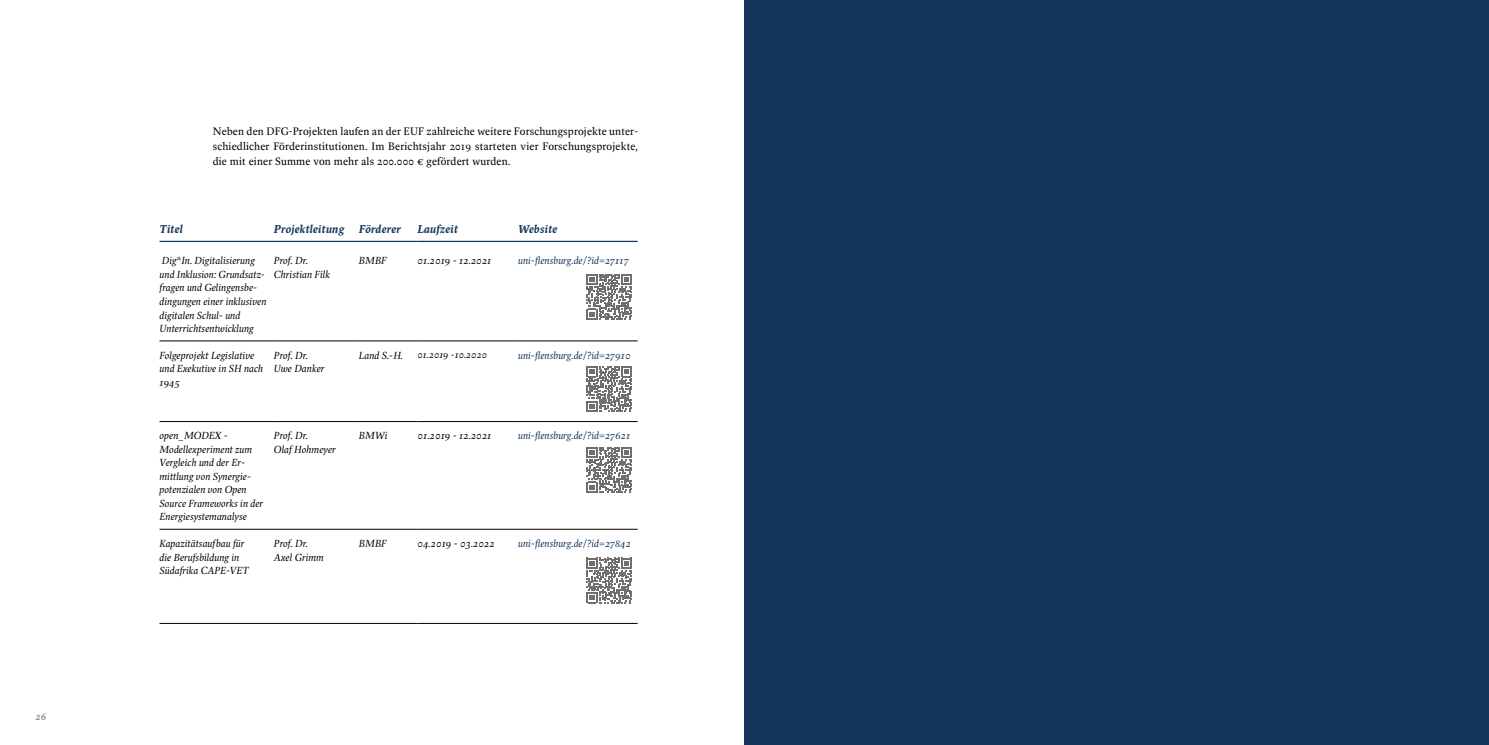
<style>
.page{position:relative;width:1489px;height:745px;background:#fff}
.page>*{position:absolute;margin:0;border:0;box-sizing:border-box;transform-origin:0 0}
.t1{font:italic 500 12.5px "Spinoza Pro";letter-spacing:.01em;color:#16355b}
.t2{font:11.88px/15px "Spinoza Pro";letter-spacing:.01em;color:#000;text-align:justify}
.t3{font:italic 11.25px/13.5px "Spinoza Pro";color:#000}
.t4{font:italic 11.25px "Spinoza Pro";color:#16355b}
.t5{font:italic 500 11.25px "Spinoza Pro";color:#909090}
.t6{font:italic 10.62px "Spinoza Pro";color:#000}
</style>
<div class="page">
<div style="left:744px;top:0;width:744px;height:744px;background:#16355b"></div>
<hr style="left:159px;top:340px;width:115px;height:1px;background:#000">
<hr style="left:274px;top:340px;width:85px;height:1px;background:#000">
<hr style="left:359px;top:340px;width:58px;height:1px;background:#000">
<hr style="left:417px;top:340px;width:101px;height:1px;background:#000">
<hr style="left:518px;top:340px;width:119px;height:1px;background:#000">
<hr style="left:159px;top:421px;width:115px;height:1px;background:#000">
<hr style="left:274px;top:421px;width:85px;height:1px;background:#000">
<hr style="left:359px;top:421px;width:58px;height:1px;background:#000">
<hr style="left:417px;top:421px;width:101px;height:1px;background:#000">
<hr style="left:518px;top:421px;width:119px;height:1px;background:#000">
<hr style="left:159px;top:528px;width:115px;height:1px;background:#000">
<hr style="left:274px;top:528px;width:85px;height:1px;background:#000">
<hr style="left:359px;top:528px;width:58px;height:1px;background:#000">
<hr style="left:417px;top:528px;width:101px;height:1px;background:#000">
<hr style="left:518px;top:528px;width:119px;height:1px;background:#000">
<hr style="left:159px;top:622px;width:115px;height:1px;background:#000">
<hr style="left:274px;top:622px;width:85px;height:1px;background:#000">
<hr style="left:359px;top:622px;width:58px;height:1px;background:#000">
<hr style="left:417px;top:622px;width:101px;height:1px;background:#000">
<hr style="left:518px;top:622px;width:119px;height:1px;background:#000">
<hr style="left:159px;top:240px;width:115px;height:2px;background:#16355b">
<hr style="left:274px;top:240px;width:85px;height:2px;background:#16355b">
<hr style="left:359px;top:240px;width:58px;height:2px;background:#16355b">
<hr style="left:417px;top:240px;width:101px;height:2px;background:#16355b">
<hr style="left:518px;top:240px;width:119px;height:2px;background:#16355b">
<svg style="left:586px;top:274px;width:46px;height:45px"></svg>
<svg style="left:586px;top:366px;width:46px;height:45px"></svg>
<svg style="left:586px;top:447px;width:46px;height:45px"></svg>
<svg style="left:586px;top:557px;width:46px;height:46px"></svg>
<p class="t5" style="left:35px;top:709px;width:13px">26</p>
<p class="t2" style="left:213px;top:124px;width:427px">Neben den DFG-Projekten laufen an der EUF zahlreiche weitere Forschungsprojekte unter&shy;schiedlicher Förderinstitutionen. Im Berichtsjahr 2019 starteten vier Forschungsprojekte, die mit einer Summe von mehr als 200.000 € gefördert wurden.</p>
<p class="t1" style="left:159px;top:221px;width:25px">Titel</p>
<p class="t1" style="left:274px;top:221px;width:129px">Projektleitung Förderer</p>
<p class="t1" style="left:417px;top:221px;width:42px">Laufzeit</p>
<p class="t1" style="left:518px;top:221px;width:41px">Website</p>
<p class="t3" style="left:159px;top:254px;width:108px">Dig*In. Digitalisierung und Inklusion: Grundsatz&shy;fragen und Gelingensbe&shy;dingungen einer inklusiven digitalen Schul- und<br>Unterrichtsentwicklung</p>
<p class="t3" style="left:274px;top:254px;width:58px">Prof. Dr.<br>Christian Filk</p>
<p class="t3" style="left:359px;top:254px;width:30px">BMBF</p>
<p class="t3" style="left:417px;top:254px;width:76px">01.2019 - 12.2021</p>
<p class="t4" style="left:518px;top:254px;width:113px">uni-flensburg.de/?id=27117</p>
<p class="t3" style="left:159px;top:348px;width:105px">Folgeprojekt Legislative und Exekutive in SH nach<br>1945</p>
<p class="t3" style="left:274px;top:348px;width:52px">Prof. Dr.<br>Uwe Danker</p>
<p class="t3" style="left:359px;top:348px;width:46px">Land S.-H.</p>
<p class="t6" style="left:417px;top:349px;width:71px">01.2019 -10.2020</p>
<p class="t4" style="left:518px;top:349px;width:114px">uni-flensburg.de/?id=27910</p>
<p class="t3" style="left:159px;top:429px;width:105px">open_MODEX -<br>Modellexperiment zum<br>Vergleich und der Er&shy;mittlung von Synergie&shy;potenzialen von Open<br>Source Frameworks in der<br>Energiesystemanalyse</p>
<p class="t3" style="left:274px;top:429px;width:64px">Prof. Dr.<br>Olaf Hohmeyer</p>
<p class="t3" style="left:359px;top:429px;width:30px">BMWi</p>
<p class="t3" style="left:417px;top:429px;width:76px">01.2019 - 12.2021</p>
<p class="t4" style="left:518px;top:429px;width:114px">uni-flensburg.de/?id=27621</p>
<p class="t3" style="left:159px;top:536px;width:91px">Kapazitätsaufbau für die Berufsbildung in<br>Südafrika CAPE-VET</p>
<p class="t3" style="left:274px;top:536px;width:52px">Prof. Dr.<br>Axel Grimm</p>
<p class="t3" style="left:359px;top:536px;width:30px">BMBF</p>
<p class="t3" style="left:417px;top:536px;width:79px">04.2019 - 03.2022</p>
<p class="t4" style="left:518px;top:537px;width:114px">uni-flensburg.de/?id=27842</p>
</div>
